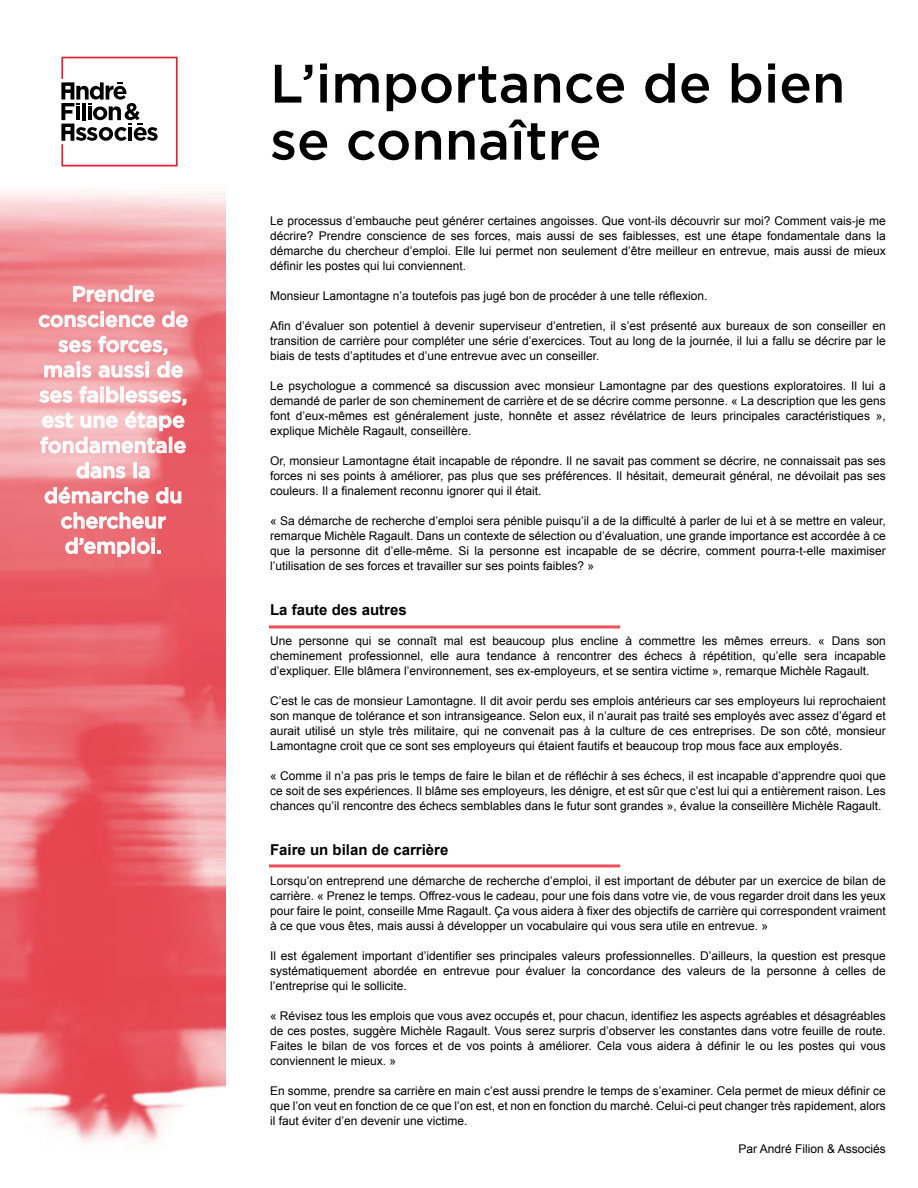
<style>
.page{position:relative;width:918px;height:1188px;background:#fff}
.page>*{position:absolute;margin:0;border:0;box-sizing:border-box;transform-origin:0 0}
.t1{font:500 54px/57px "Gotham";color:#000}
.t2{font:500 21px/25.2px "Gotham";color:#fff;text-align:center}
.t3{font:700 15px "Arial";color:#000}
.t4{font:12px/15px "Arial";color:#000;text-align:justify}
</style>
<div class="page">
<img style="left:0;top:56px;width:226px;height:1087px">
<svg style="left:61px;top:57px;width:117px;height:109px"></svg>
<svg style="left:73px;top:286px;width:81px;height:16px"></svg>
<svg style="left:39px;top:311px;width:116px;height:16px;background:#f2abaf"></svg>
<svg style="left:162px;top:311px;width:26px;height:16px"></svg>
<svg style="left:58px;top:340px;width:33px;height:12px"></svg>
<svg style="left:99px;top:336px;width:68px;height:19px"></svg>
<svg style="left:44px;top:362px;width:47px;height:15px"></svg>
<svg style="left:99px;top:362px;width:50px;height:15px"></svg>
<svg style="left:157px;top:361px;width:26px;height:16px"></svg>
<svg style="left:39px;top:391px;width:33px;height:12px"></svg>
<svg style="left:80px;top:386px;width:38px;height:17px"></svg>
<div style="left:121px;top:387px;width:3px;height:15px;border:1px solid #fff"></div>
<svg style="left:42px;top:413px;width:31px;height:15px"></svg>
<svg style="left:81px;top:416px;width:37px;height:12px"></svg>
<svg style="left:125px;top:391px;width:61px;height:40px;background:#f3afb3"></svg>
<svg style="left:41px;top:437px;width:126px;height:16px"></svg>
<div style="left:169px;top:437px;width:3px;height:16px;border:1px solid #fff"></div>
<svg style="left:174px;top:441px;width:12px;height:12px"></svg>
<svg style="left:77px;top:462px;width:48px;height:16px"></svg>
<div style="left:134px;top:462px;width:3px;height:16px;border:1px solid #fff"></div>
<svg style="left:139px;top:466px;width:10px;height:12px"></svg>
<svg style="left:45px;top:487px;width:103px;height:16px;background:#f09ca1"></svg>
<svg style="left:156px;top:487px;width:25px;height:16px"></svg>
<svg style="left:61px;top:513px;width:105px;height:16px;background:#f0979d"></svg>
<svg style="left:65px;top:538px;width:65px;height:19px"></svg>
<div style="left:132px;top:538px;width:3px;height:15px;border:1px solid #fff"></div>
<svg style="left:137px;top:538px;width:24px;height:16px"></svg>
<hr style="left:269px;top:864px;width:351px;height:3px;background:#f04e58">
<hr style="left:269px;top:625px;width:351px;height:3px;background:#f04e58">
<h2 class="t2" style="left:38px;top:281px;width:152px">Prendre conscience de ses forces, mais aussi de ses faiblesses, est une étape fondamentale dans la démarche du chercheur d’emploi.</h2>
<h1 class="t1" style="left:270px;top:54px;width:577px">L’importance de bien se connaître</h1>
<p class="t4" style="left:270px;top:214px;width:617px">Le processus d’embauche peut générer certaines angoisses. Que vont-ils découvrir sur moi? Comment vais-je me décrire? Prendre conscience de ses forces, mais aussi de ses faiblesses, est une étape fondamentale dans la démarche du chercheur d’emploi. Elle lui permet non seulement d’être meilleur en entrevue, mais aussi de mieux définir les postes qui lui conviennent.</p>
<p class="t4" style="left:270px;top:289px;width:439px">Monsieur Lamontagne n’a toutefois pas jugé bon de procéder à une telle réflexion.</p>
<p class="t4" style="left:270px;top:319px;width:617px">Afin d’évaluer son potentiel à devenir superviseur d’entretien, il s’est présenté aux bureaux de son conseiller en transition de carrière pour compléter une série d’exercices. Tout au long de la journée, il lui a fallu se décrire par le biais de tests d’aptitudes et d’une entrevue avec un conseiller.</p>
<p class="t4" style="left:270px;top:379px;width:617px">Le psychologue a commencé sa discussion avec monsieur Lamontagne par des questions exploratoires. Il lui a demandé de parler de son cheminement de carrière et de se décrire comme personne. « La description que les gens font d’eux-mêmes est généralement juste, honnête et assez révélatrice de leurs principales caractéristiques », explique Michèle Ragault, conseillère.</p>
<p class="t4" style="left:270px;top:454px;width:617px">Or, monsieur Lamontagne était incapable de répondre. Il ne savait pas comment se décrire, ne connaissait pas ses forces ni ses points à améliorer, pas plus que ses préférences. Il hésitait, demeurait général, ne dévoilait pas ses couleurs. Il a finalement reconnu ignorer qui il était.</p>
<p class="t4" style="left:270px;top:514px;width:617px">« Sa démarche de recherche d’emploi sera pénible puisqu’il a de la difficulté à parler de lui et à se mettre en valeur, remarque Michèle Ragault. Dans un contexte de sélection ou d’évaluation, une grande importance est accordée à ce que la personne dit d’elle-même. Si la personne est incapable de se décrire, comment pourra-t-elle maximiser l’utilisation de ses forces et travailler sur ses points faibles? »</p>
<p class="t3" style="left:270px;top:600px;width:138px">La faute des autres</p>
<p class="t4" style="left:270px;top:634px;width:617px">Une personne qui se connaît mal est beaucoup plus encline à commettre les mêmes erreurs. « Dans son cheminement professionnel, elle aura tendance à rencontrer des échecs à répétition, qu’elle sera incapable d’expliquer. Elle blâmera l’environnement, ses ex-employeurs, et se sentira victime », remarque Michèle Ragault.</p>
<p class="t4" style="left:270px;top:694px;width:617px">C’est le cas de monsieur Lamontagne. Il dit avoir perdu ses emplois antérieurs car ses employeurs lui reprochaient son manque de tolérance et son intransigeance. Selon eux, il n’aurait pas traité ses employés avec assez d’égard et aurait utilisé un style très militaire, qui ne convenait pas à la culture de ces entreprises. De son côté, monsieur Lamontagne croit que ce sont ses employeurs qui étaient fautifs et beaucoup trop mous face aux employés.</p>
<p class="t4" style="left:270px;top:769px;width:617px">« Comme il n’a pas pris le temps de faire le bilan et de réfléchir à ses échecs, il est incapable d’apprendre quoi que ce soit de ses expériences. Il blâme ses employeurs, les dénigre, et est sûr que c’est lui qui a entièrement raison. Les chances qu’il rencontre des échecs semblables dans le futur sont grandes », évalue la conseillère Michèle Ragault.</p>
<p class="t3" style="left:270px;top:840px;width:180px">Faire un bilan de carrière</p>
<p class="t4" style="left:270px;top:874px;width:617px">Lorsqu’on entreprend une démarche de recherche d’emploi, il est important de débuter par un exercice de bilan de carrière. « Prenez le temps. Offrez-vous le cadeau, pour une fois dans votre vie, de vous regarder droit dans les yeux pour faire le point, conseille Mme Ragault. Ça vous aidera à fixer des objectifs de carrière qui correspondent vraiment à ce que vous êtes, mais aussi à développer un vocabulaire qui vous sera utile en entrevue. »</p>
<p class="t4" style="left:270px;top:949px;width:617px">Il est également important d’identifier ses principales valeurs professionnelles. D’ailleurs, la question est presque systématiquement abordée en entrevue pour évaluer la concordance des valeurs de la personne à celles de l’entreprise qui le sollicite.</p>
<p class="t4" style="left:270px;top:1009px;width:617px">« Révisez tous les emplois que vous avez occupés et, pour chacun, identifiez les aspects agréables et désagréables de ces postes, suggère Michèle Ragault. Vous serez surpris d’observer les constantes dans votre feuille de route.<br>Faites le bilan de vos forces et de vos points à améliorer. Cela vous aidera à définir le ou les postes qui vous conviennent le mieux. »</p>
<p class="t4" style="left:270px;top:1084px;width:617px">En somme, prendre sa carrière en main c’est aussi prendre le temps de s’examiner. Cela permet de mieux définir ce que l’on veut en fonction de ce que l’on est, et non en fonction du marché. Celui-ci peut changer très rapidement, alors il faut éviter d’en devenir une victime.</p>
<p class="t4" style="left:738px;top:1141px;width:149px">Par André Filion &amp; Associés</p>
</div>
